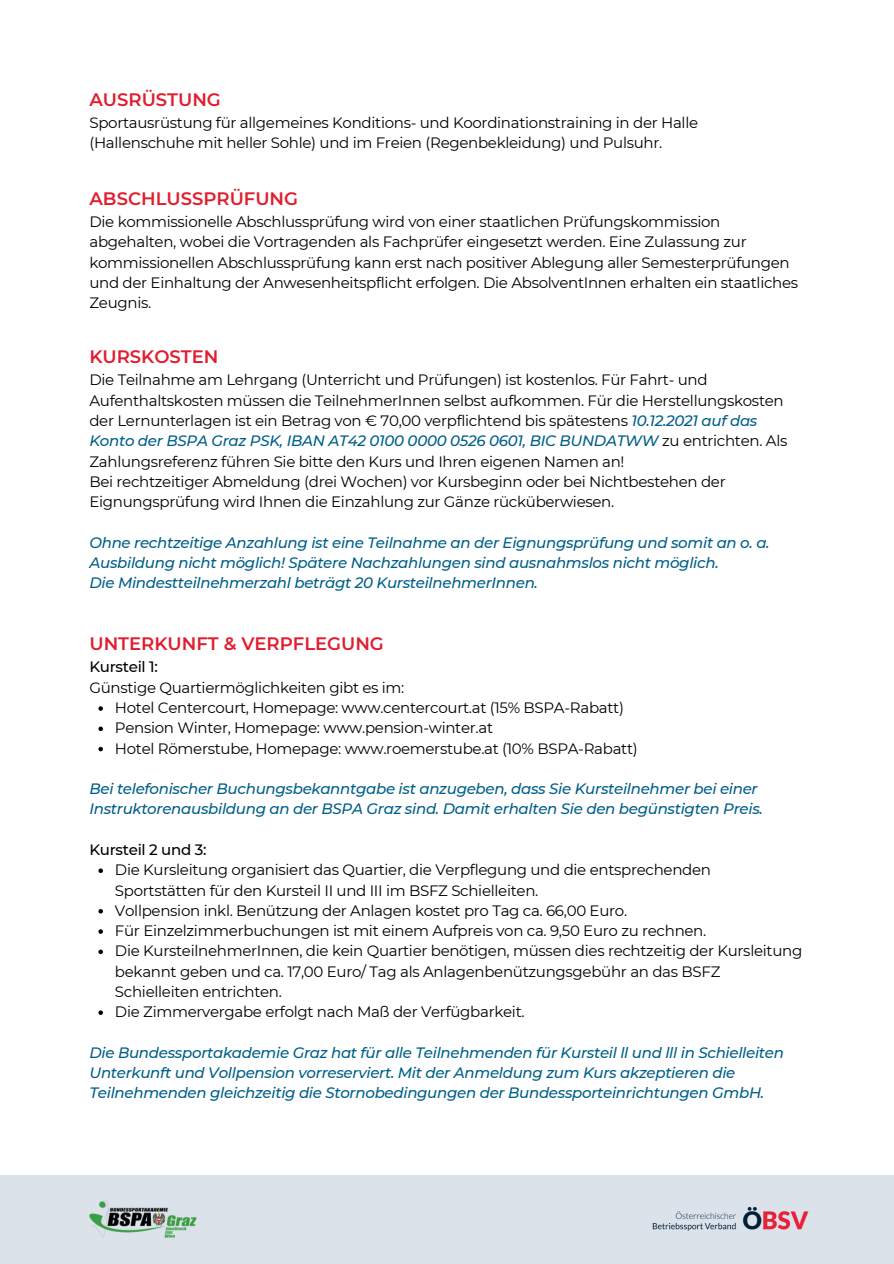
<style>
.page{position:relative;width:894px;height:1264px;background:#fff}
.page>*{position:absolute;margin:0;border:0;box-sizing:border-box;transform-origin:0 0}
.t1{font:600 18px "Montserrat";color:#e11e2f}
.t2{font:15px/20.2px "Montserrat";letter-spacing:-.02em;color:#000}
.t3{font:italic 500 15px/20.2px "Montserrat";letter-spacing:-.02em;color:#005f88}
.t4{font:500 15px "Montserrat";letter-spacing:-.02em;color:#000}
.s1{font-weight:500;font-style:italic;color:#005f88}
</style>
<div class="page">
<div style="left:0;top:1175px;width:893px;height:88px;background:#dbe2e9"></div>
<img style="left:89px;top:1200px;width:107px;height:37px">
<img style="left:652px;top:1207px;width:157px;height:24px">
<svg style="left:98px;top:706px;width:5px;height:4px"></svg>
<svg style="left:98px;top:726px;width:5px;height:5px"></svg>
<svg style="left:98px;top:746px;width:5px;height:5px"></svg>
<svg style="left:98px;top:868px;width:5px;height:5px"></svg>
<svg style="left:98px;top:909px;width:5px;height:4px"></svg>
<svg style="left:98px;top:929px;width:5px;height:4px"></svg>
<svg style="left:98px;top:949px;width:5px;height:5px"></svg>
<svg style="left:98px;top:1010px;width:5px;height:4px"></svg>
<p class="t1" style="left:89px;top:88px;width:133px">AUSRÜSTUNG</p>
<p class="t2" style="left:89px;top:113px;width:610px">Sportausrüstung für allgemeines Konditions- und Koordinationstraining in der Halle (Hallenschuhe mit heller Sohle) und im Freien (Regenbekleidung) und Pulsuhr.</p>
<p class="t1" style="left:89px;top:187px;width:210px">ABSCHLUSSPRÜFUNG</p>
<p class="t2" style="left:89px;top:211px;width:710px">Die kommissionelle Abschlussprüfung wird von einer staatlichen Prüfungskommission abgehalten, wobei die Vortragenden als Fachprüfer eingesetzt werden. Eine Zulassung zur kommissionellen Abschlussprüfung kann erst nach positiver Ablegung aller Semesterprüfungen und der Einhaltung der Anwesenheitspflicht erfolgen. Die AbsolventInnen erhalten ein staatliches Zeugnis.</p>
<p class="t1" style="left:89px;top:345px;width:130px">KURSKOSTEN</p>
<p class="t2" style="left:89px;top:370px;width:699px">Die Teilnahme am Lehrgang (Unterricht und Prüfungen) ist kostenlos. Für Fahrt- und Aufenthaltskosten müssen die TeilnehmerInnen selbst aufkommen. Für die Herstellungskosten der Lernunterlagen ist ein Betrag von € 70,00 verpflichtend bis spätestens <span class="s1">10.12.2021 auf das Konto der BSPA Graz PSK, IBAN AT42 0100 0000 0526 0601, BIC BUNDATWW</span> zu entrichten. Als Zahlungsreferenz führen Sie bitte den Kurs und Ihren eigenen Namen an!</p>
<p class="t2" style="left:89px;top:471px;width:637px">Bei rechtzeitiger Abmeldung (drei Wochen) vor Kursbeginn oder bei Nichtbestehen der<br>Eignungsprüfung wird Ihnen die Einzahlung zur Gänze rücküberwiesen.</p>
<p class="t3" style="left:89px;top:532px;width:681px">Ohne rechtzeitige Anzahlung ist eine Teilnahme an der Eignungsprüfung und somit an o. a.<br>Ausbildung nicht möglich! Spätere Nachzahlungen sind ausnahmslos nicht möglich.</p>
<p class="t3" style="left:89px;top:572px;width:450px">Die Mindestteilnehmerzahl beträgt 20 KursteilnehmerInnen.</p>
<p class="t1" style="left:89px;top:632px;width:296px">UNTERKUNFT &amp; VERPFLEGUNG</p>
<p class="t4" style="left:89px;top:658px;width:70px">Kursteil 1:</p>
<p class="t2" style="left:89px;top:677px;width:316px">Günstige Quartiermöglichkeiten gibt es im:</p>
<p class="t2" style="left:115px;top:697px;width:510px">Hotel Centercourt, Homepage: www.centercourt.at (15% BSPA-Rabatt)</p>
<p class="t2" style="left:115px;top:717px;width:379px">Pension Winter, Homepage: www.pension-winter.at</p>
<p class="t2" style="left:115px;top:738px;width:524px">Hotel Römerstube, Homepage: www.roemerstube.at (10% BSPA-Rabatt)</p>
<p class="t3" style="left:89px;top:778px;width:674px">Bei telefonischer Buchungsbekanntgabe ist anzugeben, dass Sie Kursteilnehmer bei einer<br>Instruktorenausbildung an der BSPA Graz sind. Damit erhalten Sie den begünstigten Preis.</p>
<p class="t4" style="left:89px;top:840px;width:118px">Kursteil 2 und 3:</p>
<p class="t2" style="left:115px;top:859px;width:597px">Die Kursleitung organisiert das Quartier, die Verpflegung und die entsprechenden<br>Sportstätten für den Kursteil II und III im BSFZ Schielleiten.</p>
<p class="t2" style="left:115px;top:900px;width:513px">Vollpension inkl. Benützung der Anlagen kostet pro Tag ca. 66,00 Euro.</p>
<p class="t2" style="left:115px;top:920px;width:592px">Für Einzelzimmerbuchungen ist mit einem Aufpreis von ca. 9,50 Euro zu rechnen.</p>
<p class="t2" style="left:115px;top:940px;width:688px">Die KursteilnehmerInnen, die kein Quartier benötigen, müssen dies rechtzeitig der Kursleitung bekannt geben und ca. 17,00 Euro/ Tag als Anlagenbenützungsgebühr an das BSFZ<br>Schielleiten entrichten.</p>
<p class="t2" style="left:115px;top:1001px;width:411px">Die Zimmervergabe erfolgt nach Maß der Verfügbarkeit.</p>
<p class="t3" style="left:89px;top:1042px;width:695px">Die Bundessportakademie Graz hat für alle Teilnehmenden für Kursteil ll und lll in Schielleiten<br>Unterkunft und Vollpension vorreserviert. Mit der Anmeldung zum Kurs akzeptieren die<br>Teilnehmenden gleichzeitig die Stornobedingungen der Bundessporteinrichtungen GmbH.</p>
</div>
